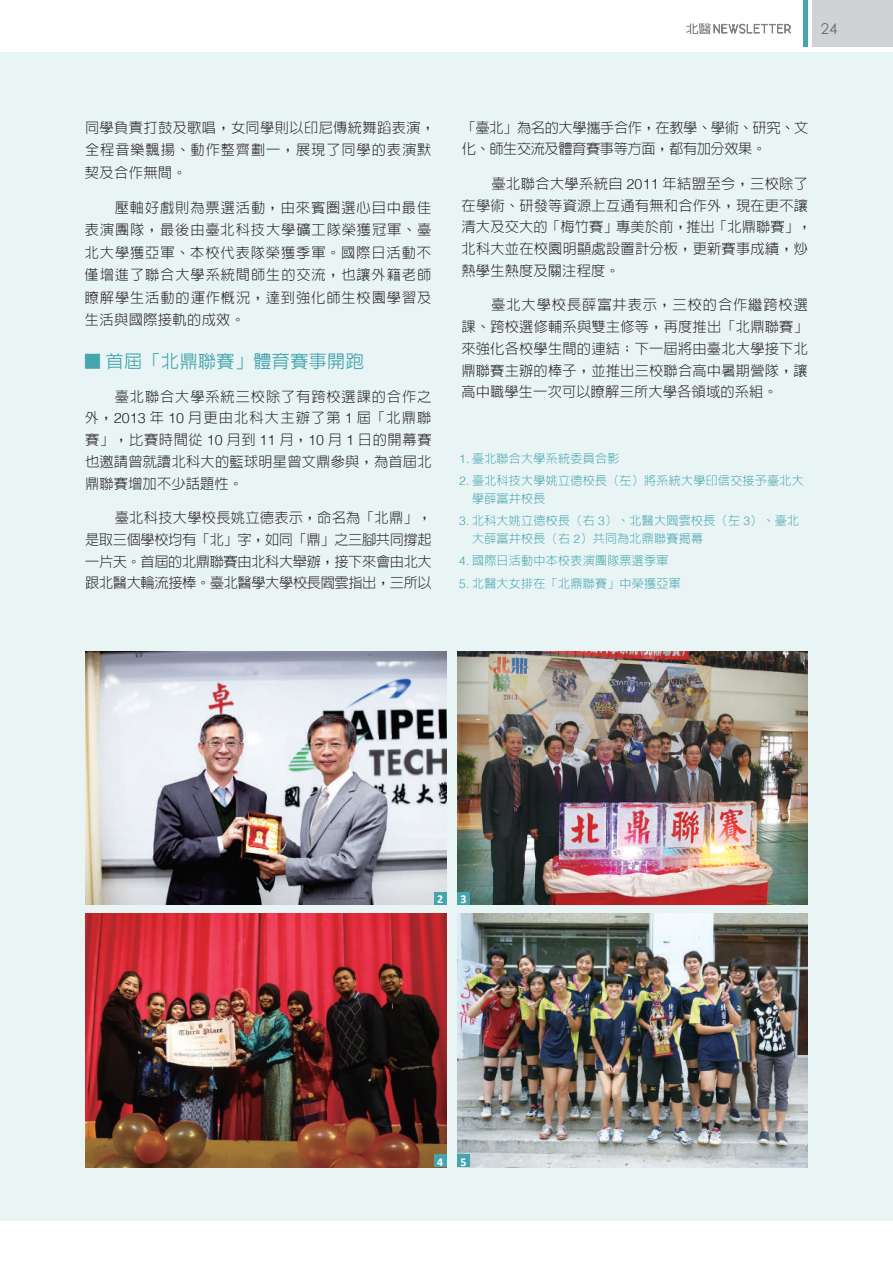
<style>
.page{position:relative;width:893px;height:1263px;background:#fff}
.page>*{position:absolute;margin:0;border:0;box-sizing:border-box;transform-origin:0 0}
.t1{font:500 18px "Lin Gothic";letter-spacing:.025em;color:#44a5ae}
.t2{font:15px "Century Gothic";color:#6c6d70}
.t3{font:300 14.25px/21.8px "Lin Gothic";letter-spacing:.015em;color:#231f20;text-align:justify}
.t4{font:300 14.25px/21.8px "Lin Gothic";letter-spacing:-.03em;color:#231f20}
.t5{font:300 12px/18px "Lin Gothic";letter-spacing:.025em;color:#44a5ae}
.t6{font:700 12px "Calibri";color:#fff}
.s1{font-size:15px}
.s2{font-family:"Helvetica"}
</style>
<div class="page">
<div style="left:0;top:52px;width:893px;height:1168px;background:#e9f4f5"></div>
<img style="left:85px;top:652px;width:361px;height:253px">
<img style="left:85px;top:914px;width:361px;height:253px">
<img style="left:457px;top:651px;width:351px;height:254px">
<img style="left:457px;top:914px;width:351px;height:253px">
<div style="left:434px;top:892px;width:12px;height:13px;background:#44a5ae"></div>
<div style="left:457px;top:892px;width:13px;height:13px;background:#44a5ae"></div>
<div style="left:434px;top:1154px;width:12px;height:13px;background:#44a5ae"></div>
<div style="left:457px;top:1154px;width:13px;height:13px;background:#44a5ae"></div>
<div style="left:812px;top:0;width:81px;height:47px;background:#d1d2d4"></div>
<svg style="left:686px;top:23px;width:105px;height:11px"></svg>
<hr style="left:804px;top:0;width:4px;height:47px;background:#44a5ae">
<p class="t2" style="left:821px;top:20px;width:18px">24</p>
<p class="t3" style="left:85px;top:116px;width:352px;line-height:22.5px;text-align:left">同學負責打鼓及歌唱，女同學則以印尼傳統舞蹈表演，全程音樂飄揚、動作整齊劃一，展現了同學的表演默契及合作無間。</p>
<p class="t3" style="left:85px;top:196px;width:348px;line-height:22.5px;text-indent:30px">壓軸好戲則為票選活動，由來賓圈選心目中最佳表演團隊，最後由臺北科技大學礦工隊榮獲冠軍、臺北大學獲亞軍、本校代表隊榮獲季軍。國際日活動不僅增進了聯合大學系統間師生的交流，也讓外籍老師瞭解學生活動的運作概況，達到強化師生校園學習及生活與國際接軌的成效。</p>
<p class="t1" style="left:85px;top:352px;width:280px"><span class="s1">█</span> 首屆「北鼎聯賽」體育賽事開跑</p>
<p class="t3" style="left:85px;top:385px;width:348px;text-indent:30px">臺北聯合大學系統三校除了有跨校選課的合作之外，<span class="s2">2013</span> 年 <span class="s2">10</span> 月更由北科大主辦了第 <span class="s2">1</span> 屆「北鼎聯賽」，比賽時間從 <span class="s2">10</span> 月到 <span class="s2">11</span> 月，<span class="s2">10</span> 月 <span class="s2">1</span> 日的開幕賽也邀請曾就讀北科大的籃球明星曾文鼎參與，為首屆北鼎聯賽增加不少話題性。</p>
<p class="t3" style="left:85px;top:507px;width:348px;text-indent:30px">臺北科技大學校長姚立德表示，命名為「北鼎」，是取三個學校均有「北」字，如同「鼎」之三腳共同撐起一片天。首屆的北鼎聯賽由北科大舉辦，接下來會由北大跟北醫大輪流接棒。臺北醫學大學校長閻雲指出，三所以</p>
<p class="t4" style="left:462px;top:116px;width:348px">「臺北」為名的大學攜手合作，在教學、學術、研究、文化、師生交流及體育賽事等方面，都有加分效果。</p>
<p class="t3" style="left:462px;top:172px;width:352px;text-align:left;text-indent:30px">臺北聯合大學系統自 <span class="s2">2011</span> 年結盟至今，三校除了在學術、研發等資源上互通有無和合作外，現在更不讓清大及交大的「梅竹賽」專美於前，推出「北鼎聯賽」，北科大並在校園明顯處設置計分板，更新賽事成績，炒熱學生熱度及關注程度。</p>
<p class="t3" style="left:461px;top:294px;width:348px;text-indent:30px">臺北大學校長薛富井表示，三校的合作繼跨校選課、跨校選修輔系與雙主修等，再度推出「北鼎聯賽」來強化各校學生間的連結；下一屆將由臺北大學接下北鼎聯賽主辦的棒子，並推出三校聯合高中暑期營隊，讓高中職學生一次可以瞭解三所大學各領域的系組。</p>
<p class="t5" style="left:459px;top:449px;width:162px"><span class="s2">1.</span> 臺北聯合大學系統委員合影</p>
<p class="t5" style="left:472px;top:471px;width:333px;text-indent:-13px"><span class="s2">2.</span> 臺北科技大學姚立德校長（左）將系統大學印信交接予臺北大學薛富井校長</p>
<p class="t5" style="left:472px;top:512px;width:329px;text-indent:-13px"><span class="s2">3.</span> 北科大姚立德校長（右 <span class="s2">3</span>）、北醫大閻雲校長（左 <span class="s2">3</span>）、臺北大薛富井校長（右 <span class="s2">2</span>）共同為北鼎聯賽揭幕</p>
<p class="t5" style="left:459px;top:552px;width:211px"><span class="s2">4.</span> 國際日活動中本校表演團隊票選季軍</p>
<p class="t5" style="left:459px;top:574px;width:223px"><span class="s2">5.</span> 北醫大女排在「北鼎聯賽」中榮獲亞軍</p>
<p class="t6" style="left:437px;top:891px;width:8px">2</p>
<p class="t6" style="left:460px;top:891px;width:8px">3</p>
<p class="t6" style="left:437px;top:1154px;width:8px">4</p>
<p class="t6" style="left:460px;top:1154px;width:8px">5</p>
</div>
